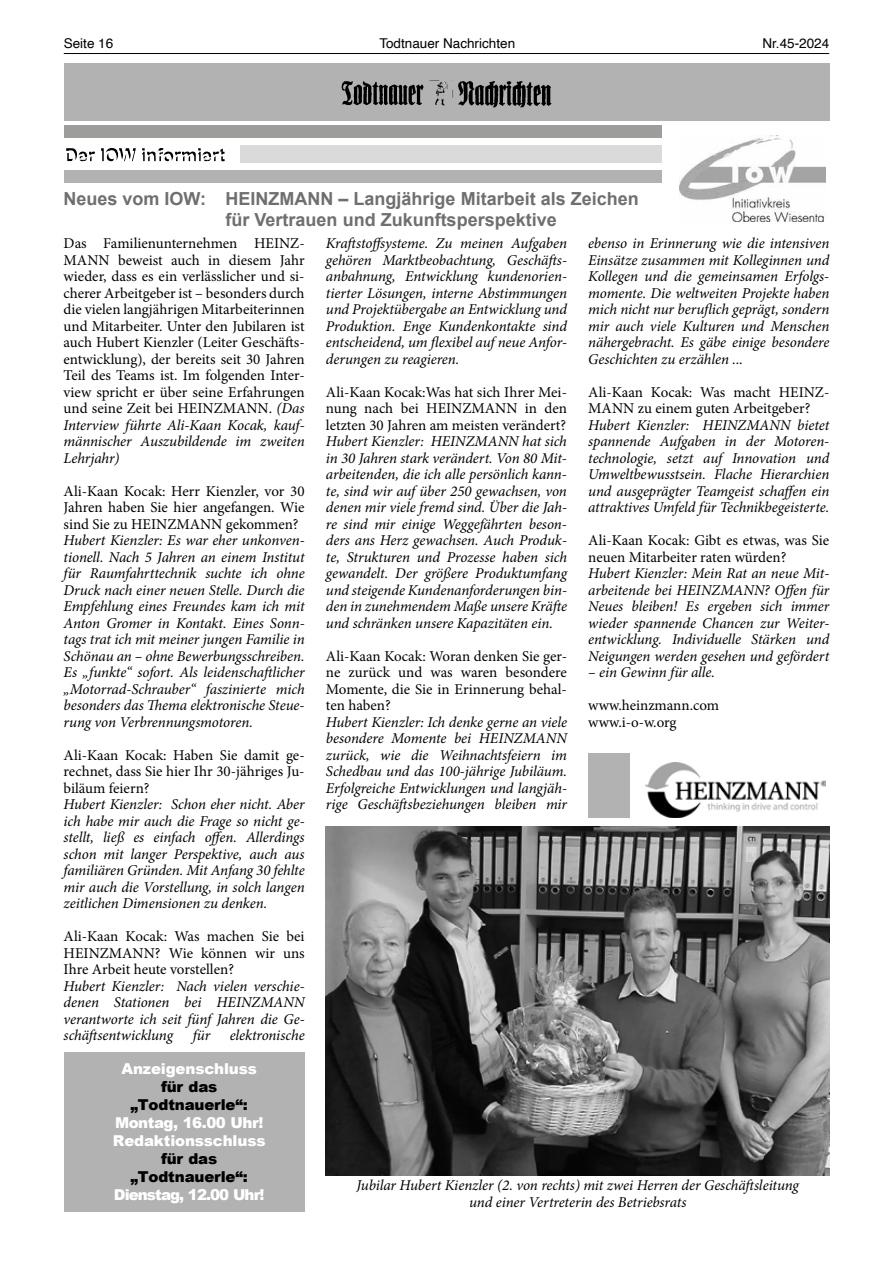
<style>
.page{position:relative;width:893px;height:1263px;background:#fff}
.page>*{position:absolute;margin:0;border:0;box-sizing:border-box;transform-origin:0 0}
.t1{font:700 18px/21.6px "Arial";color:#706f6f}
.t2{font:italic 15px/16.5px "Minion Pro";letter-spacing:-.005em;color:#000;text-align:justify}
.t3{font:15px/16.5px "Minion Pro";color:#000;text-align:justify}
.t4{font:900 15px/18px "Arial";letter-spacing:-.01em;color:#fff}
.t5{font:900 15px/18px "Arial";letter-spacing:-.01em;color:#000;text-align:center}
.t6{font:900 15px "Arial";letter-spacing:-.06em;color:#fff}
.t7{font:13.5px "Helvetica";color:#000}
.s1{font-style:italic}
</style>
<div class="page">
<hr style="left:64px;top:53px;width:765px;height:1px;background:#000">
<div style="left:64px;top:64px;width:765px;height:57px;background:#b3b2b2"></div>
<img style="left:341px;top:80px;width:211px;height:28px">
<div style="left:240px;top:146px;width:421px;height:17px;background:#dadada"></div>
<div style="left:64px;top:170px;width:597px;height:13px;background:#b3b2b2"></div>
<svg style="left:66px;top:148px;width:159px;height:14px"></svg>
<img style="left:680px;top:136px;width:145px;height:85px">
<img style="left:645px;top:762px;width:181px;height:56px">
<div style="left:64px;top:125px;width:597px;height:13px;background:#9d9d9c"></div>
<img style="left:326px;top:826px;width:503px;height:350px">
<div style="left:64px;top:1052px;width:241px;height:159px;background:#b3b2b2"></div>
<div style="left:588px;top:753px;width:41px;height:65px;background:#b3b2b2"></div>
<p class="t7" style="left:64px;top:33px;width:51px">Seite 16</p>
<p class="t7" style="left:379px;top:33px;width:137px">Todtnauer Nachrichten</p>
<p class="t7" style="left:762px;top:33px;width:68px">Nr.45-2024</p>
<p class="t1" style="left:226px;top:188px;width:415px;text-indent:-162px">Neues vom IOW: HEINZMANN – Langjährige Mitarbeit als Zeichen für Vertrauen und Zukunftsperspektive</p>
<p class="t3" style="left:64px;top:235px;width:243px">Das Familienunternehmen HEINZ-MANN beweist auch in diesem Jahr wieder, dass es ein verlässlicher und si&shy;cherer Arbeitgeber ist – besonders durch die vielen langjährigen Mitarbeiterinnen und Mitarbeiter. Unter den Jubilaren ist auch Hubert Kienzler (Leiter Geschäfts&shy;entwicklung), der bereits seit 30 Jahren Teil des Teams ist. Im folgenden Inter&shy;view spricht er über seine Erfahrungen und seine Zeit bei HEINZMANN. <span class="s1">(Das Interview führte Ali-Kaan Kocak, kauf&shy;männischer Auszubildende im zweiten Lehrjahr)</span></p>
<p class="t3" style="left:64px;top:483px;width:243px">Ali-Kaan Kocak: Herr Kienzler, vor 30<br>Jahren haben Sie hier angefangen. Wie sind Sie zu HEINZMANN gekommen?</p>
<p class="t2" style="left:64px;top:532px;width:243px">Hubert Kienzler: Es war eher unkonven&shy;tionell. Nach 5 Jahren an einem Institut für Raumfahrttechnik suchte ich ohne Druck nach einer neuen Stelle. Durch die Empfehlung eines Freundes kam ich mit Anton Gromer in Kontakt. Eines Sonn&shy;tags trat ich mit meiner jungen Familie in Schönau an – ohne Bewerbungsschreiben.<br>Es „funkte“ sofort. Als leidenschaftlicher „Motorrad-Schrauber“ faszinierte mich besonders das Thema elektronische Steue&shy;rung von Verbrennungsmotoren.</p>
<p class="t3" style="left:64px;top:747px;width:243px">Ali-Kaan Kocak: Haben Sie damit ge&shy;rechnet, dass Sie hier Ihr 30-jähriges Ju&shy;biläum feiern?</p>
<p class="t2" style="left:64px;top:796px;width:243px">Hubert Kienzler: Schon eher nicht. Aber ich habe mir auch die Frage so nicht ge&shy;stellt, ließ es einfach offen. Allerdings schon mit langer Perspektive, auch aus familiären Gründen. Mit Anfang 30 fehlte mir auch die Vorstellung, in solch langen zeitlichen Dimensionen zu denken.</p>
<p class="t3" style="left:64px;top:928px;width:243px">Ali-Kaan Kocak: Was machen Sie bei HEINZMANN? Wie können wir uns Ihre Arbeit heute vorstellen?</p>
<p class="t2" style="left:64px;top:977px;width:243px">Hubert Kienzler: Nach vielen verschie&shy;denen Stationen bei HEINZMANN verantworte ich seit fünf Jahren die Ge&shy;schäftsentwicklung</p>
<p class="t2" style="left:326px;top:235px;width:243px">Kraftstoffsysteme. Zu meinen Aufgaben gehören Marktbeobachtung, Geschäfts&shy;anbahnung, Entwicklung kundenorien&shy;tierter Lösungen, interne Abstimmungen und Projektübergabe an Entwicklung und Produktion. Enge Kundenkontakte sind entscheidend, um flexibel auf neue Anfor&shy;derungen zu reagieren.</p>
<p class="t3" style="left:326px;top:384px;width:243px">Ali-Kaan Kocak:Was hat sich Ihrer Mei&shy;nung nach bei HEINZMANN in den letzten 30 Jahren am meisten verändert?</p>
<p class="t2" style="left:326px;top:433px;width:243px">Hubert Kienzler: HEINZMANN hat sich in 30 Jahren stark verändert. Von 80 Mit&shy;arbeitenden, die ich alle persönlich kann&shy;te, sind wir auf über 250 gewachsen, von denen mir viele fremd sind. Über die Jah&shy;re sind mir einige Weggefährten beson&shy;ders ans Herz gewachsen. Auch Produk&shy;te, Strukturen und Prozesse haben sich gewandelt. Der größere Produktumfang und steigende Kundenanforderungen bin&shy;den in zunehmendem Maße unsere Kräfte und schränken unsere Kapazitäten ein.</p>
<p class="t3" style="left:326px;top:648px;width:243px">Ali-Kaan Kocak: Woran denken Sie ger&shy;ne zurück und was waren besondere Momente, die Sie in Erinnerung behal&shy;ten haben?</p>
<p class="t2" style="left:326px;top:713px;width:243px">Hubert Kienzler: Ich denke gerne an viele besondere Momente bei HEINZMANN zurück, wie die Weihnachtsfeiern im Schedbau und das 100-jährige Jubiläum.<br>Erfolgreiche Entwicklungen und langjäh&shy;rige Geschäftsbeziehungen bleiben mir</p>
<p class="t2" style="left:588px;top:235px;width:243px">ebenso in Erinnerung wie die intensiven Einsätze zusammen mit Kolleginnen und Kollegen und die gemeinsamen Erfolgs&shy;momente. Die weltweiten Projekte haben mich nicht nur beruflich geprägt, sondern mir auch viele Kulturen und Menschen nähergebracht. Es gäbe einige besondere Geschichten zu erzählen ...</p>
<p class="t3" style="left:588px;top:384px;width:243px">Ali-Kaan Kocak: Was macht HEINZ-<br>MANN zu einem guten Arbeitgeber?</p>
<p class="t2" style="left:588px;top:416px;width:243px">Hubert Kienzler: HEINZMANN bietet spannende Aufgaben in der Motoren&shy;technologie, setzt auf Innovation und Umweltbewusstsein. Flache Hierarchien und ausgeprägter Teamgeist schaffen ein attraktives Umfeld für Technikbegeisterte.</p>
<p class="t3" style="left:588px;top:532px;width:243px">Ali-Kaan Kocak: Gibt es etwas, was Sie neuen Mitarbeiter raten würden?</p>
<p class="t2" style="left:588px;top:565px;width:243px">Hubert Kienzler: Mein Rat an neue Mit&shy;arbeitende bei HEINZMANN? Offen für Neues bleiben! Es ergeben sich immer wieder spannende Chancen zur Weiter&shy;entwicklung. Individuelle Stärken und Neigungen werden gesehen und gefördert</p>
<p class="t2" style="left:588px;top:664px;width:128px">– ein Gewinn für alle.</p>
<p class="t3" style="left:588px;top:697px;width:132px">www.heinzmann.com www.i-o-w.org</p>
<p class="t2" style="left:193px;top:1027px;width:19px">für</p>
<p class="t2" style="left:230px;top:1027px;width:76px">elektronische</p>
<p class="t4" style="left:121px;top:1059px;width:137px">Anzeigenschluss</p>
<p class="t5" style="left:131px;top:1077px;width:119px">für das „Todtnauerle“:</p>
<p class="t4" style="left:113px;top:1113px;width:154px">Montag, 16.00 Uhr!<br>Redaktionsschluss</p>
<p class="t5" style="left:131px;top:1149px;width:119px">für das „Todtnauerle“:</p>
<p class="t6" style="left:114px;top:1184px;width:152px">Dienstag, 12.00 Uhr!</p>
<p class="t2" style="left:357px;top:1177px;width:444px;text-align:center">Jubilar Hubert Kienzler (2. von rechts) mit zwei Herren der Geschäftsleitung und einer Vertreterin des Betriebsrats</p>
</div>
